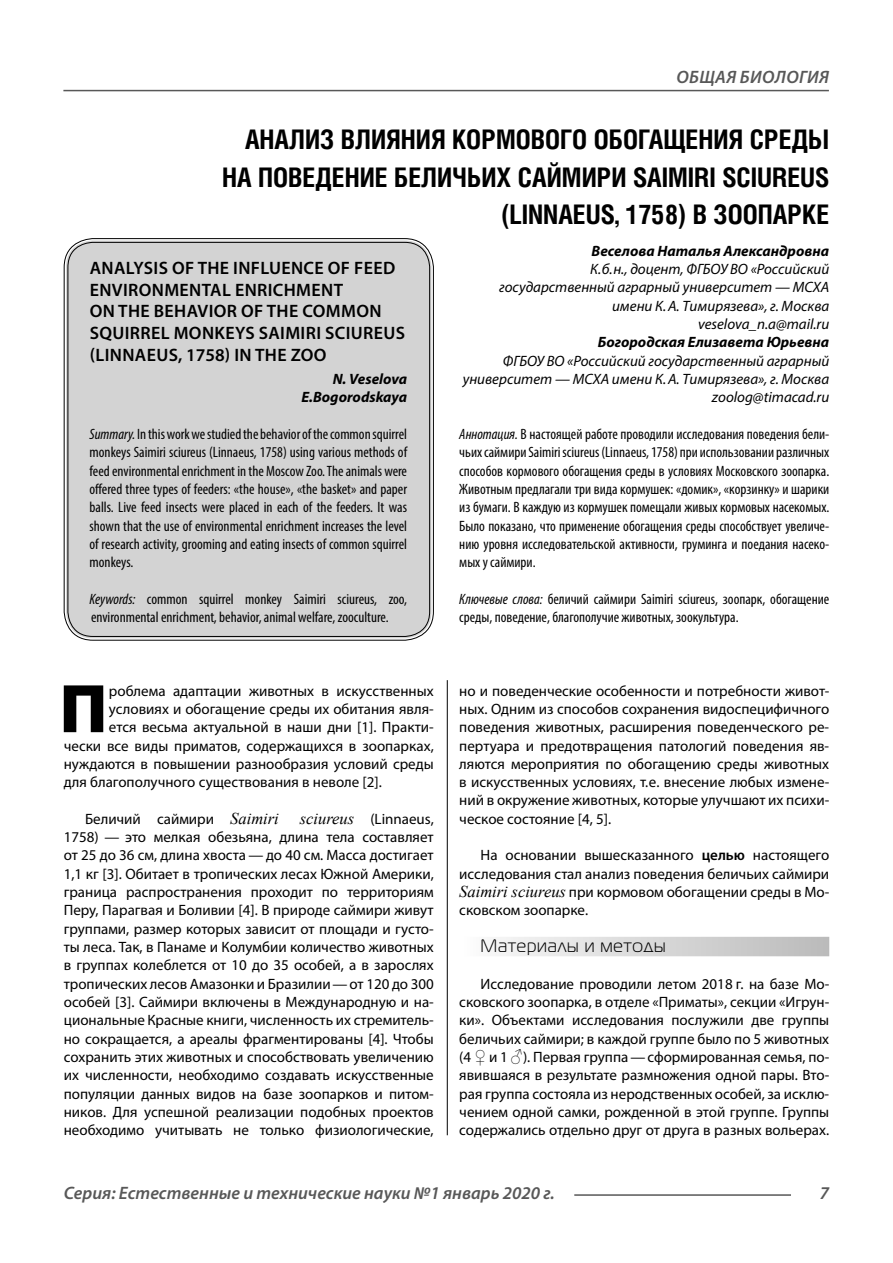
<style>
.page{position:relative;width:893px;height:1263px;background:#fff}
.page>*{position:absolute;margin:0;border:0;box-sizing:border-box;transform-origin:0 0}
.t1{font:900 69.3px "Myriad Pro";color:#000}
.t2{font:700 27px/37.5px "Helios Cond C";color:#000;text-align:right}
.t3{font:600 18px/21.6px "Myriad Pro";letter-spacing:.02em;color:#000}
.t4{font:italic 600 18px "Myriad Pro";color:#585858}
.t5{font:18px "Magistral C";letter-spacing:.05em;color:#000}
.t6{font:italic 600 18px "Myriad Pro";letter-spacing:.02em;color:#585858}
.t7{font:15px/18.3px "Myriad Pro";color:#000;text-align:justify}
.t8{font:condensed 15px/18.3px "Myriad Pro";color:#000;text-align:justify}
.t9{font:italic 15px/18.3px "Myriad Pro";color:#000;text-align:right}
.t10{font:italic 700 15px/18.3px "Myriad Pro";color:#000;text-align:right}
.s1{font-style:italic}
.s2{font-family:"Times New Roman";font-style:italic;font-size:16.5px}
.s3{font-weight:600}
</style>
<div class="page">
<hr style="left:447px;top:128px;width:1px;height:1007px;background:#000">
<div style="left:438px;top:659px;width:391px;height:21px;background:#fff"></div>
<div style="left:459px;top:937px;width:370px;height:19px;background:linear-gradient(to right,#fcfcfc,#bababa)"></div>
<div style="left:66px;top:240px;width:365px;height:398px;background:#d3d3d3;border-radius:27px"></div>
<hr style="left:574px;top:1194px;width:217px;height:2px;background:#585858">
<hr style="left:63px;top:90px;width:766px;height:1px;background:#585858">
<p class="t6" style="left:676px;top:71px;width:154px">ОБЩАЯ БИОЛОГИЯ</p>
<h2 class="t2" style="left:222px;top:123px;width:609px">АНАЛИЗ ВЛИЯНИЯ КОРМОВОГО ОБОГАЩЕНИЯ СРЕДЫ<br>НА ПОВЕДЕНИЕ БЕЛИЧЬИХ САЙМИРИ SAIMIRI SCIUREUS (LINNAEUS, 1758) В ЗООПАРКЕ</h2>
<p class="t10" style="left:591px;top:243px;width:239px">Веселова Наталья Александровна</p>
<p class="t9" style="left:499px;top:261px;width:331px">К. б. н., доцент, ФГБОУ ВО «Российский государственный аграрный университет — МСХА имени К. А. Тимирязева», г. Москва veselova_n.a@mail.ru</p>
<p class="t10" style="left:598px;top:334px;width:233px">Богородская Елизавета Юрьевна</p>
<p class="t9" style="left:463px;top:353px;width:368px">ФГБОУ ВО «Российский государственный аграрный университет — МСХА имени К. А. Тимирязева», г. Москва zoolog@timacad.ru</p>
<p class="t8" style="left:459px;top:426px;width:372px"><span class="s1">Аннотация.</span> В настоящей работе проводили исследования поведения бели&shy;чьих саймири Saimiri sciureus (Linnaeus, 1758) при использовании различных способов кормового обогащения среды в условиях Московского зоопарка.<br>Животным предлагали три вида кормушек: «домик», «корзинку» и шарики из бумаги. В каждую из кормушек помещали живых кормовых насекомых.<br>Было показано, что применение обогащения среды способствует увеличе&shy;нию уровня исследовательской активности, груминга и поедания насеко&shy;мых у саймири.</p>
<p class="t8" style="left:459px;top:591px;width:371px"><span class="s1">Ключевые слова:</span> беличий саймири Saimiri sciureus, зоопарк, обогащение среды, поведение, благополучие животных, зоокультура.</p>
<p class="t3" style="left:90px;top:259px;width:317px">ANALYSIS OF THE INFLUENCE OF FEED<br>ENVIRONMENTAL ENRICHMENT<br>ON THE BEHAVIOR OF THE COMMON<br>SQUIRREL MONKEYS SAIMIRI SCIUREUS (LINNAEUS, 1758) IN THE ZOO</p>
<p class="t10" style="left:302px;top:371px;width:107px">N. Veselova<br>E.Bogorodskaya</p>
<p class="t8" style="left:90px;top:426px;width:319px"><span class="s1">Summary.</span> In this work we studied the behavior of the common squirrel monkeys Saimiri sciureus (Linnaeus, 1758) using various methods of feed environmental enrichment in the Moscow Zoo. The animals were offered three types of feeders: «the house», «the basket» and paper balls. Live feed insects were placed in each of the feeders. It was shown that the use of environmental enrichment increases the level of research activity, grooming and eating insects of common squirrel monkeys.</p>
<p class="t8" style="left:90px;top:591px;width:319px"><span class="s1">Keywords:</span> common squirrel monkey Saimiri sciureus, zoo, environmental enrichment, behavior, animal welfare, zooculture.</p>
<h1 class="t1" style="left:59px;top:682px;width:50px">П</h1>
<p class="t7" style="left:109px;top:683px;width:326px">роблема адаптации животных в искусственных</p>
<p class="t7" style="left:109px;top:701px;width:326px">условиях и обогащение среды их обитания явля-</p>
<p class="t7" style="left:109px;top:719px;width:326px">ется весьма актуальной в наши дни [1]. Практи-</p>
<p class="t7" style="left:64px;top:738px;width:371px">чески все виды приматов, содержащихся в зоопарках,</p>
<p class="t7" style="left:64px;top:756px;width:371px">нуждаются в повышении разнообразия условий среды</p>
<p class="t7" style="left:64px;top:774px;width:320px">для благополучного существования в неволе [2].</p>
<p class="t7" style="left:85px;top:811px;width:195px">Беличий саймири <span class="s2">Saimiri</span></p>
<p class="t7" style="left:64px;top:811px;width:371px;text-indent:236px"><span class="s2">sciureus</span> (Linnaeus, 1758) — это мелкая обезьяна, длина тела составляет от 25 до 36 см, длина хвоста — до 40 см. Масса достигает 1,1 кг [3]. Обитает в тропических лесах Южной Америки, граница распространения проходит по территориям Перу, Парагвая и Боливии [4]. В природе саймири живут группами, размер которых зависит от площади и густо&shy;ты леса. Так, в Панаме и Колумбии количество животных в группах колеблется от 10 до 35 особей, а в зарослях тропических лесов Амазонки и Бразилии—от 120 до 300 особей [3]. Саймири включены в Международную и на&shy;циональные Красные книги, численность их стремитель&shy;но сокращается, а ареалы фрагментированы [4]. Чтобы сохранить этих животных и способствовать увеличению их численности, необходимо создавать искусственные популяции данных видов на базе зоопарков и питом&shy;ников. Для успешной реализации подобных проектов необходимо учитывать не только физиологические,</p>
<p class="t7" style="left:459px;top:683px;width:371px">но и поведенческие особенности и потребности живот&shy;ных. Одним из способов сохранения видоспецифичного поведения животных, расширения поведенческого ре&shy;пертуара и предотвращения патологий поведения яв&shy;ляются мероприятия по обогащению среды животных в искусственных условиях, т. е. внесение любых измене&shy;ний в окружение животных, которые улучшают их психи&shy;ческое состояние [4, 5].</p>
<p class="t7" style="left:459px;top:847px;width:371px;text-indent:21px">На основании вышесказанного <span class="s3">целью</span> настоящего исследования стал анализ поведения беличьих саймири <span class="s2">Saimiri sciureus</span> при кормовом обогащении среды в Мо&shy;сковском зоопарке.</p>
<p class="t5" style="left:480px;top:939px;width:187px">Материалы и методы</p>
<p class="t7" style="left:459px;top:976px;width:371px;text-indent:21px">Исследование проводили летом 2018 г. на базе Мо&shy;сковского зоопарка, в отделе «Приматы», секции «Игрун&shy;ки». Объектами исследования послужили две группы беличьих саймири; в каждой группе было по 5 животных (4 <span class="s2">♀</span> и 1 <span class="s2">♂</span>). Первая группа—сформированная семья, по&shy;явившаяся в результате размножения одной пары. Вто&shy;рая группа состояла из неродственных особей, за исклю&shy;чением одной самки, рожденной в этой группе. Группы содержались отдельно друг от друга в разных вольерах.</p>
<p class="t4" style="left:64px;top:1186px;width:493px">Серия: Естественные и технические науки №1 январь 2020 г.</p>
<p class="t4" style="left:820px;top:1186px;width:11px">7</p>
</div>
